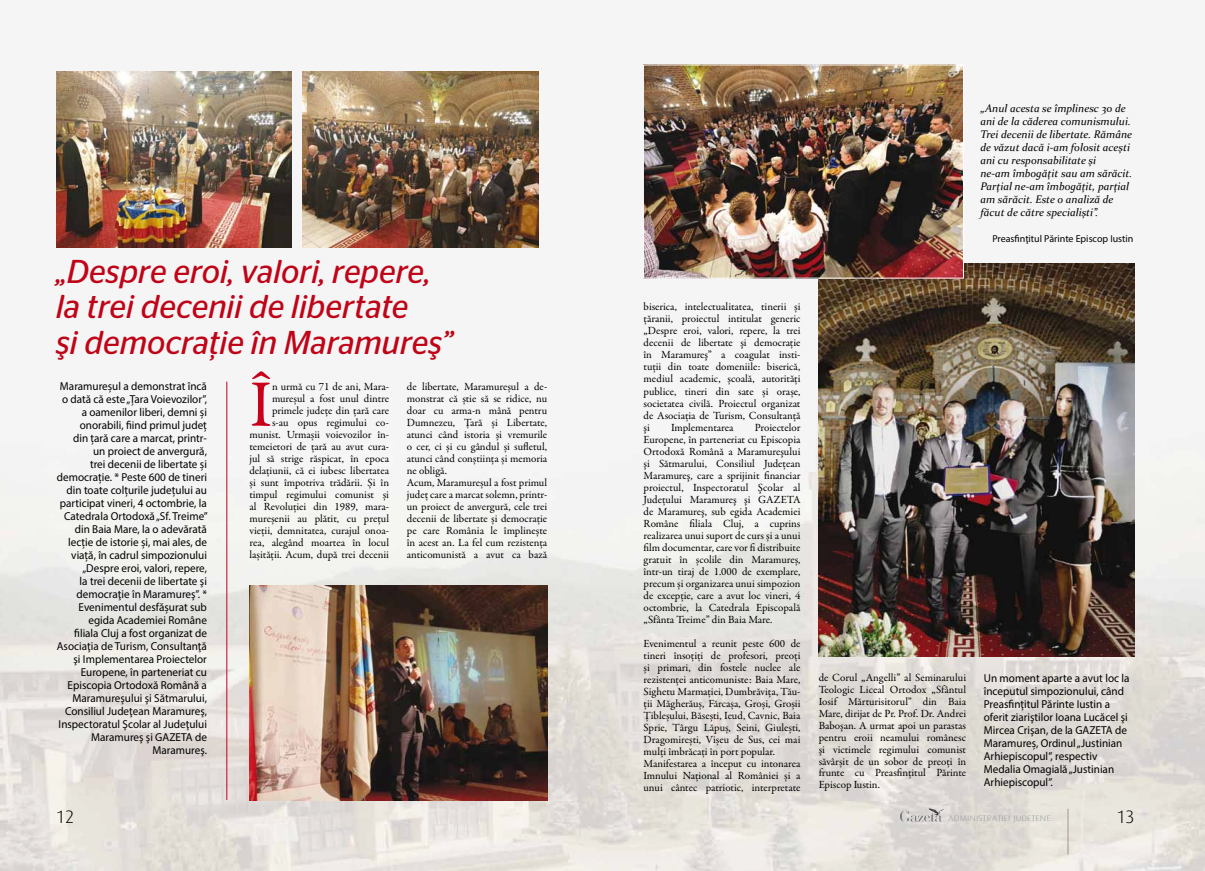
<style>
.page{position:relative;width:1205px;height:871px;background:#fff}
.page>*{position:absolute;margin:0;border:0;box-sizing:border-box;transform-origin:0 0}
.t1{font:66.6px "Garamond Premr Pro";color:#c90019}
.t2{font:italic 33px/35px "Stag Sans";color:#c00418}
.t3{font:18px "Dax Light G";color:#000}
.t4{font:11.5px/13px "Myriad Pro";color:#000}
.t5{font:11px/12px "Garamond Premr Pro";letter-spacing:-.005em;color:#000;text-align:justify}
.t6{font:italic 11px/13px "Constantia";color:#000}
.t7{font:10px "Myriad Pro";color:#000}
.t8{font:8px "Dax Light G";color:#9c9e9f;scale:1.25 1}
</style>
<div class="page">
<img style="left:0;top:71px;width:1205px;height:799px">
<img style="left:927px;top:807px;width:18px;height:14px">
<hr style="left:1067px;top:808px;width:1px;height:46px;background:#5b3527">
<img style="left:302px;top:71px;width:236px;height:177px">
<img style="left:56px;top:71px;width:236px;height:177px">
<img style="left:819px;top:263px;width:316px;height:393px">
<img style="left:645px;top:66px;width:317px;height:210px">
<div style="left:643px;top:64px;width:321px;height:214px;border:1px solid #fff"></div>
<hr style="left:226px;top:381px;width:1px;height:418px;background:#c90019">
<img style="left:249px;top:585px;width:298px;height:214px">
<h2 class="t2" style="left:56px;top:254px;width:398px">„Despre eroi, valori, repere, la trei decenii de libertate<br>şi democraţie în Maramureş”</h2>
<p class="t4" style="left:57px;top:379px;width:153px;text-align:right">Maramureșul a demonstrat încă o dată că este „Țara Voievozilor”, a oamenilor liberi, demni și onorabili, fiind primul județ<br>din țară care a marcat, printr-<br>un proiect de anvergură,<br>trei decenii de libertate și democrație. * Peste 600 de tineri din toate colțurile județului au participat vineri, 4 octombrie, la<br>Catedrala Ortodoxă „Sf. Treime” din Baia Mare, la o adevărată lecție de istorie și, mai ales, de viață, în cadrul simpozionului „Despre eroi, valori, repere,<br>la trei decenii de libertate şi democraţie în Maramureş”. *<br>Evenimentul desfășurat sub egida Academiei Române<br>filiala Cluj a fost organizat de<br>Asociaţia de Turism, Consultanţă şi Implementarea Proiectelor<br>Europene, în parteneriat cu<br>Episcopia Ortodoxă Română a<br>Maramureşului şi Sătmarului,<br>Consiliul Judeţean Maramureş,<br>Inspectoratul Şcolar al Judeţului<br>Maramureş şi GAZETA de<br>Maramureş.</p>
<h1 class="t1" style="left:249px;top:364px;width:24px">Î</h1>
<p class="t5" style="left:249px;top:380px;width:141px;text-align:right">n urmă cu 71 de ani, Mara&shy;mureșul a fost unul dintre primele județe din țară care<br>s-au opus regimului co&shy;munist. Urmașii voievozilor în&shy;temeietori de țară au avut cura&shy;jul să strige răspicat, în epoca delațiunii, că ei iubesc libertatea și sunt împotriva trădării. Și în timpul regimului comunist și al Revoluției din 1989, mara&shy;mureșenii au plătit, cu prețul vieții, demnitatea, curajul onoa&shy;rea, alegând moartea în locul lașității. Acum, după trei decenii</p>
<p class="t5" style="left:407px;top:380px;width:142px;text-align:left">de libertate, Maramureșul a de&shy;monstrat că știe să se ridice, nu doar cu arma-n mână pentru<br>Dumnezeu, Țară și Libertate, atunci când istoria și vremurile o cer, ci și cu gândul și sufletul, atunci când conștiința și memoria ne obligă.<br>Acum, Maramureșul a fost primul județ care a marcat solemn, printr&shy;un proiect de anvergură, cele trei decenii de libertate și democrație pe care România le împlinește în acest an. La fel cum rezistența anticomunistă a avut ca bază</p>
<p class="t6" style="left:980px;top:101px;width:153px">„Anul acesta se împlinesc 30 de ani de la căderea comunismului.<br>Trei decenii de libertate. Rămâne de văzut dacă i-am folosit aceşti ani cu responsabilitate şi<br>ne-am îmbogăţit sau am sărăcit.<br>Parţial ne-am îmbogăţit, parţial am sărăcit. Este o analiză de făcut de către specialişti”.</p>
<p class="t7" style="left:992px;top:233px;width:142px">Preasfinţitul Părinte Episcop Iustin</p>
<p class="t5" style="left:643px;top:301px;width:158px">biserica, intelectualitatea, tinerii și țăranii, proiectul intitulat generic „Despre eroi, valori, repere, la trei decenii de libertate şi democraţie în Maramureş” a coagulat insti&shy;tuții din toate domeniile: biserică, mediul academic, școală, autorități publice, tineri din sate și orașe, societatea civilă. Proiectul organizat de Asociaţia de Turism, Consultanţă şi</p>
<p class="t5" style="left:643px;top:421px;width:158px;text-indent:111px">Proiectelor Europene, în parteneriat cu Episcopia Ortodoxă Română a Maramureşului şi Sătmarului, Consiliul Judeţean Maramureş, care a sprijinit financiar proiectul, Inspectoratul Şcolar al Judeţului Maramureş şi GAZETA de Maramureş, sub egida Academiei Române filiala Cluj, a cuprins realizarea unui suport de curs și a unui film documentar, care vor fi distribuite gratuit în școlile din Maramureș, într-un tiraj de 1.000 de exemplare, precum și organizarea unui simpozion de excepție, care a avut loc vineri, 4 octombrie, la Catedrala Episcopală „Sfânta Treime” din Baia Mare.</p>
<p class="t5" style="left:643px;top:637px;width:158px;text-align:left">Evenimentul a reunit peste 600 de tineri însoțiți de profesori, preoți și primari, din fostele nuclee ale rezistenței anticomuniste: Baia Mare, Sighetu Marmației, Dumbrăvița, Tău&shy;ții Măgherăuș, Fărcașa, Groși, Groșii Țibleșului, Băsești, Ieud, Cavnic, Baia Sprie, Târgu Lăpuș, Seini, Giulești, Dragomirești, Vișeu de Sus, cei mai mulți îmbrăcați în port popular.<br>Manifestarea a început cu intonarea Imnului Naţional al României și a unui cântec patriotic, interpretate</p>
<p class="t5" style="left:671px;top:421px;width:64px">Implementarea</p>
<p class="t5" style="left:819px;top:671px;width:149px">de Corul „Angelli” al Seminarului Teologic Liceal Ortodox „Sfântul Iosif Mărturisitorul” din Baia Mare, dirijat de Pr. Prof. Dr. Andrei Baboşan. A urmat apoi un parastas pentru eroii neamului românesc şi victimele regimului comunist săvârșit de un sobor de preoți în frunte cu Preasfințitul Părinte Episcop Iustin.</p>
<p class="t4" style="left:984px;top:671px;width:147px">Un moment aparte a avut loc la începutul simpozionului, când<br>Preasfinţitul Părinte Iustin a oferit ziariştilor Ioana Lucăcel şi<br>Mircea Crişan, de la GAZETA de<br>Maramureș, Ordinul „Justinian<br>Arhiepiscopul”, respectiv<br>Medalia Omagială „Justinian<br>Arhiepiscopul”.</p>
<h3 class="t3" style="left:56px;top:806px;width:20px">12</h3>
<p class="t8" style="left:948px;top:813px;width:84px">ADMINISTRA"IEI JUDE"ENE</p>
<h3 class="t3" style="left:1116px;top:806px;width:20px">13</h3>
</div>
